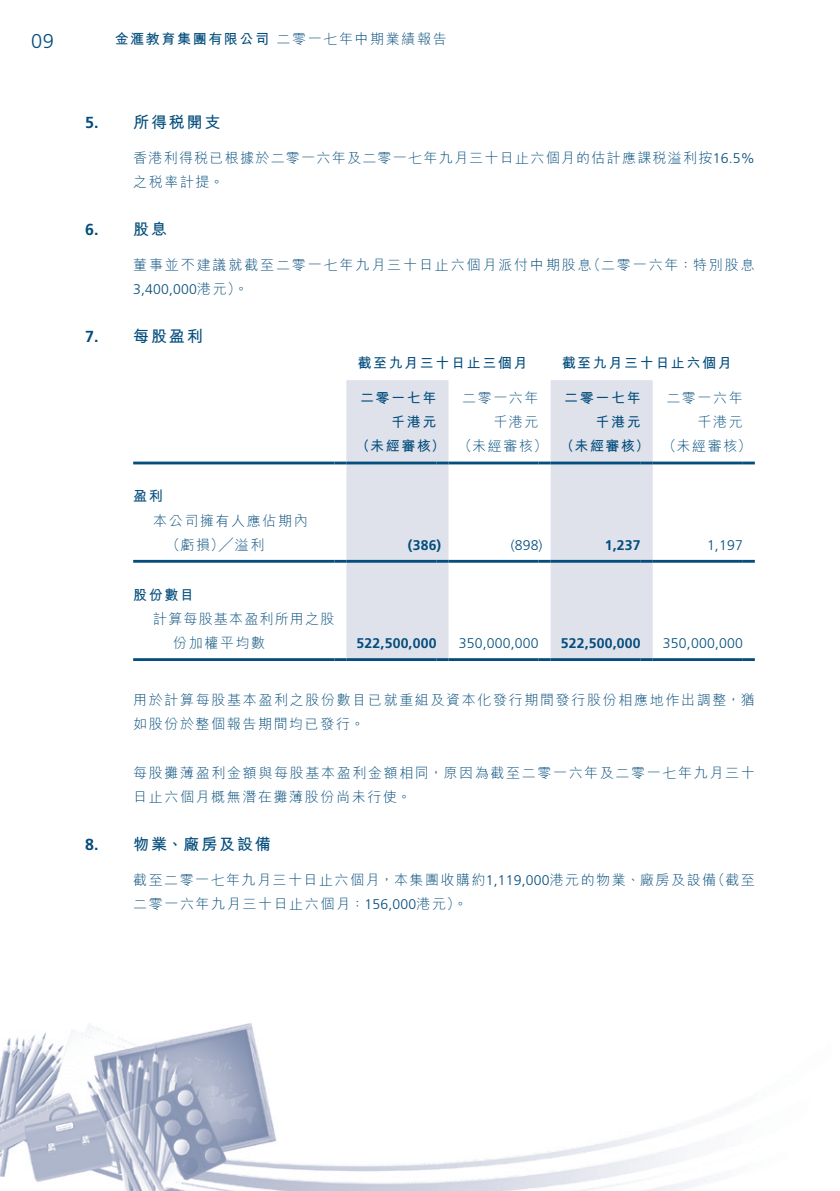
<style>
.page{position:relative;width:840px;height:1191px;background:#fff}
.page>*{position:absolute;margin:0;border:0;box-sizing:border-box;transform-origin:0 0}
.t1{font:300 20px "Frutiger LT Std";color:#044d7c}
._17_H1__Note{font:700 16px "M Hei HK";letter-spacing:.115em;color:#044d7c}
._17_H1__Note-2{font:700 16px "Frutiger LT Std";color:#044d7c}
._26___P2__Note{font:300 14px/24px "M Hei HK";letter-spacing:.115em;color:#044d7c}
._26___P2__Note-2{font:300 14px/24px "M Hei HK";letter-spacing:.135em;color:#044d7c}
._02_Note_Text{font:700 14px "M Hei HK";letter-spacing:.115em;color:#044d7c}
._26___P2__Note-3{font:300 14px/24px "M Hei HK";letter-spacing:.09em;color:#044d7c}
._02_Note_Text-2{font:700 14px "Frutiger LT Std";letter-spacing:.015em;color:#044d7c}
._02_Note_Text-3{font:300 14px "Frutiger LT Std";letter-spacing:.015em;color:#044d7c}
._02_Note_Text-4{font:300 14px "M Hei HK";letter-spacing:.115em;color:#044d7c}
._29_Table_Stub__Note{font:300 14px/24px "M Hei HK";letter-spacing:.085em;color:#044d7c}
._29_Table_Stub__Note-2{font:300 14px/24px "M Hei HK";letter-spacing:.115em;color:#044d7c}
._29_Table_Stub__Note-3{font:700 14px "M Hei HK";letter-spacing:.115em;color:#044d7c}
.s1{font-weight:700}
.s2{font-family:"Frutiger LT Std"}
.s3{font-family:"M Hei HK"}
</style>
<div class="page">
<img style="left:0;top:380px;width:755px;height:811px">
<svg style="left:346px;top:380px;width:306px;height:278px;fill:#dfe2eb"></svg>
<hr style="left:133px;top:461px;width:201px;height:3px;background:#044d7c">
<svg style="left:334px;top:461px;width:12px;height:3px"></svg>
<hr style="left:346px;top:461px;width:90px;height:3px;background:#044d7c">
<svg style="left:436px;top:461px;width:12px;height:3px"></svg>
<hr style="left:448px;top:461px;width:90px;height:3px;background:#044d7c">
<svg style="left:538px;top:461px;width:12px;height:3px"></svg>
<hr style="left:550px;top:461px;width:90px;height:3px;background:#044d7c">
<svg style="left:640px;top:461px;width:12px;height:3px"></svg>
<hr style="left:652px;top:461px;width:90px;height:3px;background:#044d7c">
<svg style="left:742px;top:461px;width:12px;height:3px"></svg>
<hr style="left:133px;top:560px;width:201px;height:3px;background:#044d7c">
<svg style="left:334px;top:560px;width:12px;height:3px"></svg>
<hr style="left:346px;top:560px;width:90px;height:3px;background:#044d7c">
<svg style="left:436px;top:560px;width:12px;height:3px"></svg>
<hr style="left:448px;top:560px;width:90px;height:3px;background:#044d7c">
<svg style="left:538px;top:560px;width:12px;height:3px"></svg>
<hr style="left:550px;top:560px;width:90px;height:3px;background:#044d7c">
<svg style="left:640px;top:560px;width:12px;height:3px"></svg>
<hr style="left:652px;top:560px;width:90px;height:3px;background:#044d7c">
<svg style="left:742px;top:560px;width:12px;height:3px"></svg>
<hr style="left:133px;top:658px;width:201px;height:3px;background:#044d7c">
<svg style="left:334px;top:658px;width:12px;height:3px"></svg>
<hr style="left:346px;top:658px;width:90px;height:3px;background:#044d7c">
<svg style="left:436px;top:658px;width:12px;height:3px"></svg>
<hr style="left:448px;top:658px;width:90px;height:3px;background:#044d7c">
<svg style="left:538px;top:658px;width:12px;height:3px"></svg>
<hr style="left:550px;top:658px;width:90px;height:3px;background:#044d7c">
<svg style="left:640px;top:658px;width:12px;height:3px"></svg>
<hr style="left:652px;top:658px;width:90px;height:3px;background:#044d7c">
<svg style="left:742px;top:658px;width:12px;height:3px"></svg>
<h1 class="t1" style="left:31px;top:30px;width:24px">09</h1>
<p class="_26___P2__Note" style="left:115px;top:26px;width:333px"><span class="s1">金滙教育集團有限公司</span>二零一七年中期業績報告</p>
<p class="_17_H1__Note" style="left:85px;top:110px;width:137px"><span class="s2">5.</span> 所得稅開支</p>
<p class="_26___P2__Note-3" style="left:133px;top:145px;width:622px">香港利得稅已根據於二零一六年及二零一七年九月三十日止六個月的估計應課稅溢利按<span class="s2">16.5%</span>之稅率計提。</p>
<p class="_17_H1__Note-2" style="left:85px;top:220px;width:83px">6. <span class="s3">股息</span></p>
<p class="_26___P2__Note-2" style="left:133px;top:253px;width:622px">董事並不建議就截至二零一七年九月三十日止六個月派付中期股息（二零一六年：特別股息<br><span class="s2">3,400,000</span>港元）。</p>
<p class="_17_H1__Note" style="left:85px;top:325px;width:119px"><span class="s2">7.</span> 每股盈利</p>
<p class="_02_Note_Text" style="left:357px;top:353px;width:171px">截至九月三十日止三個月</p>
<p class="_02_Note_Text" style="left:561px;top:353px;width:171px">截至九月三十日止六個月</p>
<p class="_02_Note_Text" style="left:360px;top:387px;width:78px">二零一七年</p>
<p class="_02_Note_Text-4" style="left:462px;top:388px;width:78px">二零一六年</p>
<p class="_02_Note_Text" style="left:564px;top:387px;width:78px">二零一七年</p>
<p class="_02_Note_Text-4" style="left:666px;top:388px;width:78px">二零一六年</p>
<p class="_02_Note_Text" style="left:391px;top:411px;width:47px">千港元</p>
<p class="_02_Note_Text-4" style="left:493px;top:412px;width:47px">千港元</p>
<p class="_02_Note_Text" style="left:595px;top:411px;width:47px">千港元</p>
<p class="_02_Note_Text-4" style="left:697px;top:412px;width:47px">千港元</p>
<p class="_02_Note_Text" style="left:356px;top:436px;width:91px">（未經審核）</p>
<p class="_02_Note_Text-4" style="left:458px;top:436px;width:91px">（未經審核）</p>
<p class="_02_Note_Text" style="left:560px;top:436px;width:91px">（未經審核）</p>
<p class="_02_Note_Text-4" style="left:662px;top:436px;width:91px">（未經審核）</p>
<p class="_29_Table_Stub__Note-3" style="left:133px;top:486px;width:31px">盈利</p>
<p class="_29_Table_Stub__Note-2" style="left:166px;top:508px;width:143px;text-indent:-13px">本公司擁有人應佔期內（虧損）╱溢利</p>
<p class="_02_Note_Text-2" style="left:407px;top:536px;width:35px">(386)</p>
<p class="_02_Note_Text-3" style="left:510px;top:537px;width:33px">(898)</p>
<p class="_02_Note_Text-2" style="left:604px;top:536px;width:37px">1,237</p>
<p class="_02_Note_Text-3" style="left:706px;top:537px;width:37px">1,197</p>
<p class="_29_Table_Stub__Note-3" style="left:133px;top:584px;width:62px">股份數目</p>
<p class="_29_Table_Stub__Note" style="left:173px;top:606px;width:162px;text-indent:-20px">計算每股基本盈利所用之股份加權平均數</p>
<p class="_02_Note_Text-2" style="left:356px;top:634px;width:81px">522,500,000</p>
<p class="_02_Note_Text-3" style="left:458px;top:635px;width:81px">350,000,000</p>
<p class="_02_Note_Text-2" style="left:560px;top:634px;width:81px">522,500,000</p>
<p class="_02_Note_Text-3" style="left:662px;top:635px;width:81px">350,000,000</p>
<p class="_26___P2__Note" style="left:133px;top:688px;width:623px">用於計算每股基本盈利之股份數目已就重組及資本化發行期間發行股份相應地作出調整，猶如股份於整個報告期間均已發行。</p>
<p class="_26___P2__Note" style="left:133px;top:760px;width:623px">每股攤薄盈利金額與每股基本盈利金額相同，原因為截至二零一六年及二零一七年九月三十日止六個月概無潛在攤薄股份尚未行使。</p>
<p class="_17_H1__Note" style="left:85px;top:832px;width:187px"><span class="s2">8.</span> 物業、廠房及設備</p>
<p class="_26___P2__Note" style="left:133px;top:867px;width:623px">截至二零一七年九月三十日止六個月，本集團收購約<span class="s2">1,119,000</span>港元的物業、廠房及設備（截至二零一六年九月三十日止六個月：<span class="s2">156,000</span>港元）。</p>
</div>
